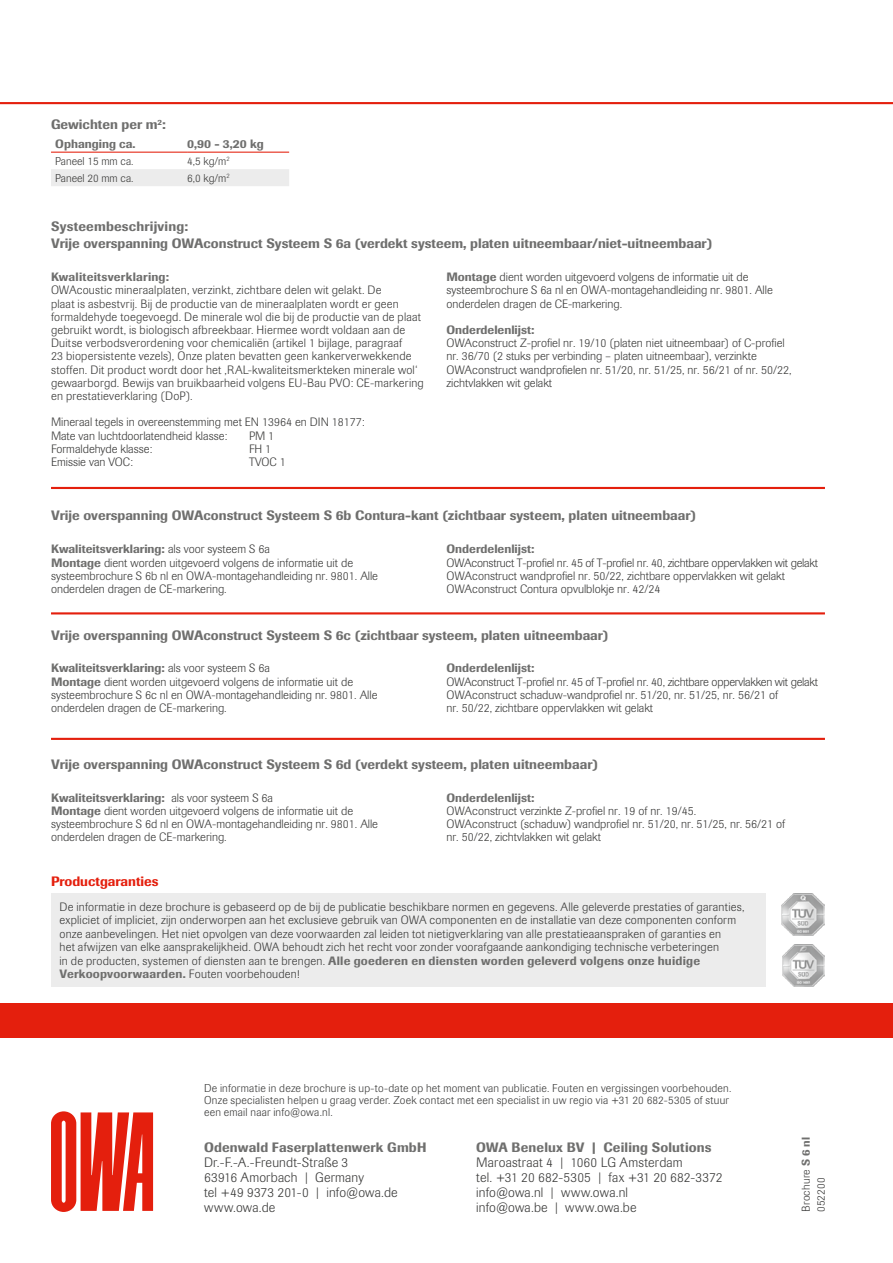
<style>
.page{position:relative;width:893px;height:1263px;background:#fff}
.page>*{position:absolute;margin:0;border:0;box-sizing:border-box;transform-origin:0 0}
.t1{font:500 13.5px "Imago Pro";color:#6f6f6e}
.t2{font:300 13.5px/15px "Imago Pro";letter-spacing:.015em;color:#3b3b3a}
.t3{font:500 13.5px "Imago Pro";color:#e41f0d}
.t4{font:300 12px/13.2px "Imago Pro";color:#3b3b3a}
.t5{font:300 12px/13.2px "Imago Pro";letter-spacing:.02em;color:#3b3b3a}
.t6{font:500 12px "Imago Pro";color:#6f6f6e}
.t7{font:300 11.25px/12.3px "Imago Pro";letter-spacing:.02em;color:#3b3b3a}
.t8{font:300 11.25px "Imago Pro";color:#3b3b3a}
.s1{font-weight:500;color:#6f6f6e}
</style>
<div class="page">
<hr style="left:0;top:102px;width:893px;height:2px;background:#e41f0d">
<div style="left:51px;top:169px;width:238px;height:17px;background:#ececec"></div>
<hr style="left:51px;top:152px;width:136px;height:1px;background:#e41f0d">
<hr style="left:187px;top:152px;width:102px;height:1px;background:#e41f0d">
<hr style="left:51px;top:487px;width:774px;height:2px;background:#e41f0d">
<hr style="left:51px;top:612px;width:774px;height:2px;background:#e41f0d">
<hr style="left:51px;top:738px;width:774px;height:2px;background:#e41f0d">
<div style="left:0;top:1003px;width:893px;height:34px;background:#e41f0d"></div>
<svg style="left:51px;top:1111px;width:102px;height:101px"></svg>
<div style="left:51px;top:893px;width:714px;height:93px;background:#ececec"></div>
<img style="left:782px;top:944px;width:43px;height:42px">
<img style="left:782px;top:893px;width:42px;height:43px">
<p class="t1" style="left:51px;top:116px;width:116px">Gewichten per m<sup>2</sup>:</p>
<p class="t6" style="left:55px;top:136px;width:82px">Ophanging ca.</p>
<p class="t6" style="left:187px;top:136px;width:78px">0,90 - 3,20 kg</p>
<p class="t8" style="left:55px;top:154px;width:80px">Paneel 15 mm ca.</p>
<p class="t7" style="left:187px;top:155px;width:44px">4,5 kg/m<sup>2</sup></p>
<p class="t8" style="left:55px;top:171px;width:80px">Paneel 20 mm ca.</p>
<p class="t7" style="left:187px;top:172px;width:44px">6,0 kg/m<sup>2</sup></p>
<p class="t1" style="left:51px;top:218px;width:139px">Systeembeschrijving:</p>
<p class="t1" style="left:51px;top:235px;width:663px">Vrije overspanning OWAconstruct Systeem S 6a (verdekt systeem, platen uitneembaar/niet-uitneembaar)</p>
<p class="t6" style="left:51px;top:269px;width:120px">Kwaliteitsverklaring:</p>
<p class="t5" style="left:51px;top:283px;width:374px">OWAcoustic mineraalplaten, verzinkt, zichtbare delen wit gelakt. De<br>plaat is asbestvrij. Bij de productie van de mineraalplaten wordt er geen formaldehyde toegevoegd. De minerale wol die bij de productie van de plaat gebruikt wordt, is biologisch afbreekbaar. Hiermee wordt voldaan aan de Duitse verbodsverordening voor chemicaliën (artikel 1 bijlage, paragraaf<br>23 biopersistente vezels), Onze platen bevatten geen kankerverwekkende stoffen. Dit product wordt door het ‚RAL-kwaliteitsmerkteken minerale wol‘ gewaarborgd. Bewijs van bruikbaarheid volgens EU-Bau PVO: CE-markering en prestatieverklaring (DoP).</p>
<p class="t4" style="left:51px;top:415px;width:315px">Mineraal tegels in overeenstemming met EN 13964 en DIN 18177:<br>Mate van luchtdoorlatendheid klasse:</p>
<p class="t4" style="left:249px;top:429px;width:27px">PM 1</p>
<p class="t4" style="left:51px;top:442px;width:103px">Formaldehyde klasse:</p>
<p class="t4" style="left:249px;top:442px;width:24px">FH 1</p>
<p class="t4" style="left:51px;top:455px;width:84px">Emissie van VOC:</p>
<p class="t4" style="left:249px;top:455px;width:38px">TVOC 1</p>
<p class="t4" style="left:446px;top:270px;width:328px"><span class="s1">Montage</span> dient worden uitgevoerd volgens de informatie uit de systeembrochure S 6a nl en OWA-montagehandleiding nr. 9801. Alle onderdelen dragen de CE-markering.</p>
<p class="t6" style="left:446px;top:322px;width:89px">Onderdelenlijst:</p>
<p class="t4" style="left:446px;top:336px;width:346px">OWAconstruct Z-profiel nr. 19/10 (platen niet uitneembaar) of C-profiel nr. 36/70 (2 stuks per verbinding – platen uitneembaar), verzinkte OWAconstruct wandprofielen nr. 51/20, nr. 51/25, nr. 56/21 of nr. 50/22, zichtvlakken wit gelakt</p>
<p class="t1" style="left:51px;top:507px;width:647px">Vrije overspanning OWAconstruct Systeem S 6b Contura-kant (zichtbaar systeem, platen uitneembaar)</p>
<p class="t4" style="left:51px;top:542px;width:329px"><span class="s1">Kwaliteitsverklaring:</span> als voor systeem S 6a<br><span class="s1">Montage</span> dient worden uitgevoerd volgens de informatie uit de systeembrochure S 6b nl en OWA-montagehandleiding nr. 9801. Alle onderdelen dragen de CE-markering.</p>
<p class="t6" style="left:446px;top:541px;width:89px">Onderdelenlijst:</p>
<p class="t4" style="left:446px;top:556px;width:373px">OWAconstruct T-profiel nr. 45 of T-profiel nr. 40, zichtbare oppervlakken wit gelakt<br>OWAconstruct wandprofiel nr. 50/22, zichtbare oppervlakken wit gelakt<br>OWAconstruct Contura opvulblokje nr. 42/24</p>
<p class="t1" style="left:51px;top:626px;width:559px">Vrije overspanning OWAconstruct Systeem S 6c (zichtbaar systeem, platen uitneembaar)</p>
<p class="t4" style="left:51px;top:661px;width:328px"><span class="s1">Kwaliteitsverklaring:</span> als voor systeem S 6a<br><span class="s1">Montage</span> dient worden uitgevoerd volgens de informatie uit de systeembrochure S 6c nl en OWA-montagehandleiding nr. 9801. Alle onderdelen dragen de CE-markering.</p>
<p class="t6" style="left:446px;top:660px;width:89px">Onderdelenlijst:</p>
<p class="t4" style="left:446px;top:675px;width:373px">OWAconstruct T-profiel nr. 45 of T-profiel nr. 40, zichtbare oppervlakken wit gelakt<br>OWAconstruct schaduw-wandprofiel nr. 51/20, nr. 51/25, nr. 56/21 of<br>nr. 50/22, zichtbare oppervlakken wit gelakt</p>
<p class="t1" style="left:51px;top:755px;width:548px">Vrije overspanning OWAconstruct Systeem S 6d (verdekt systeem, platen uitneembaar)</p>
<p class="t4" style="left:51px;top:790px;width:329px"><span class="s1">Kwaliteitsverklaring:</span> als voor systeem S 6a<br><span class="s1">Montage</span> dient worden uitgevoerd volgens de informatie uit de systeembrochure S 6d nl en OWA-montagehandleiding nr. 9801. Alle onderdelen dragen de CE-markering.</p>
<p class="t6" style="left:446px;top:789px;width:89px">Onderdelenlijst:</p>
<p class="t4" style="left:446px;top:804px;width:340px">OWAconstruct verzinkte Z-profiel nr. 19 of nr. 19/45.<br>OWAconstruct (schaduw) wandprofiel nr. 51/20, nr. 51/25, nr. 56/21 of nr. 50/22, zichtvlakken wit gelakt</p>
<p class="t3" style="left:51px;top:873px;width:109px">Productgaranties</p>
<p class="t4" style="left:60px;top:899px;width:687px">De informatie in deze brochure is gebaseerd op de bij de publicatie beschikbare normen en gegevens. Alle geleverde prestaties of garanties, expliciet of impliciet, zijn onderworpen aan het exclusieve gebruik van OWA componenten en de installatie van deze componenten conform onze aanbevelingen. Het niet opvolgen van deze voorwaarden zal leiden tot nietigverklaring van alle prestatieaanspraken of garanties en<br>het afwijzen van elke aansprakelijkheid. OWA behoudt zich het recht voor zonder voorafgaande aankondiging technische verbeteringen<br>in de producten, systemen of diensten aan te brengen. <span class="s1">Alle goederen en diensten worden geleverd volgens onze huidige Verkoopvoorwaarden.</span> Fouten voorbehouden!</p>
<p class="t7" style="left:204px;top:1081px;width:529px">De informatie in deze brochure is up-to-date op het moment van publicatie. Fouten en vergissingen voorbehouden.<br>Onze specialisten helpen u graag verder. Zoek contact met een specialist in uw regio via +31 20 682-5305 of stuur een email naar info@owa.nl.</p>
<p class="t1" style="left:204px;top:1138px;width:224px">Odenwald Faserplattenwerk GmbH</p>
<p class="t2" style="left:204px;top:1154px;width:195px">Dr.-F.-A.-Freundt-Straße 3<br>63916 Amorbach | Germany<br>tel +49 9373 201-0 | info@owa.de www.owa.de</p>
<p class="t1" style="left:476px;top:1138px;width:237px">OWA Benelux BV | Ceiling Solutions</p>
<p class="t2" style="left:476px;top:1154px;width:248px">Maroastraat 4 | 1060 LG Amsterdam<br>tel. +31 20 682-5305 | fax +31 20 682-3372 info@owa.nl | www.owa.nl<br>info@owa.be | www.owa.be</p>
<p class="t7" style="left:798px;top:1212px;width:77px;line-height:15px;rotate:-90deg">Brochure <span class="s1">S 6 nl<br></span>052200</p>
</div>
